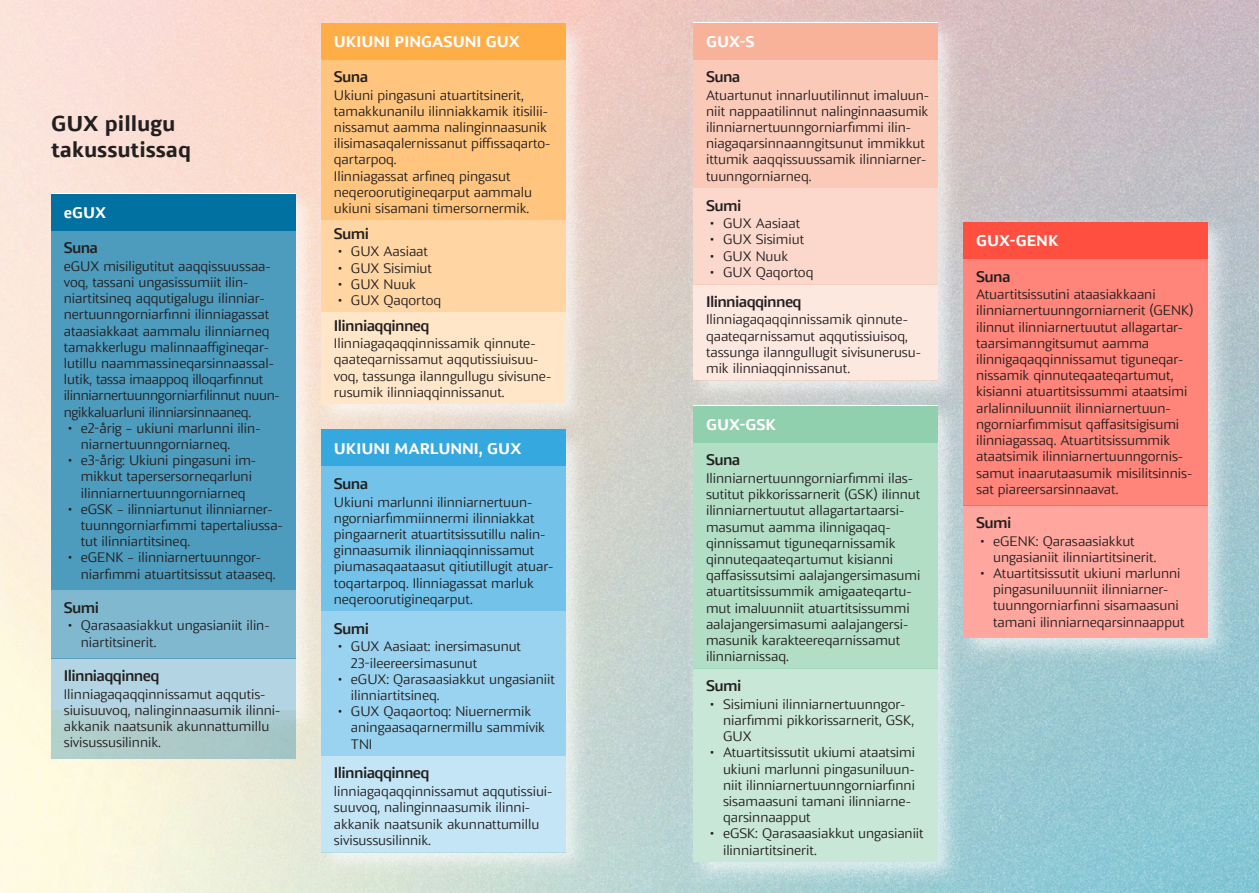
<style>
.page{position:relative;width:1259px;height:893px;background:#fff}
.page>*{position:absolute;margin:0;border:0;box-sizing:border-box;transform-origin:0 0}
.GUX_Titel{font:700 21px/25.2px "Kandin";color:#231f20}
.Mellemrubrik{font:500 15px "Kandin";letter-spacing:-.04em;color:#231f20}
.Oversigt_Skema{font:700 15px "Kandin";color:#fff}
.Brød{font:300 13.5px/16.2px "Kandin";color:#231f20}
</style>
<div class="page">
<img style="left:0;top:0;width:1259px;height:893px">
<div style="left:45px;top:188px;width:274px;height:546px;background:#fff;opacity:.65"></div>
<div style="left:51px;top:194px;width:245px;height:37px;background:#0071a1"></div>
<div style="left:51px;top:231px;width:245px;height:359px;background:#4d9bbd"></div>
<div style="left:51px;top:590px;width:245px;height:68px;background:#80b8d0"></div>
<div style="left:51px;top:658px;width:245px;height:101px;background:linear-gradient(to bottom,#b5d7ea,#abc8c4)"></div>
<div style="left:315px;top:19px;width:274px;height:408px;background:#fff;opacity:.65"></div>
<div style="left:321px;top:23px;width:245px;height:36px;background:#ffad47"></div>
<div style="left:321px;top:59px;width:245px;height:161px;background:#ffc57e"></div>
<div style="left:321px;top:220px;width:245px;height:92px;background:#ffd6a3"></div>
<div style="left:321px;top:312px;width:245px;height:92px;background:#ffe6c8"></div>
<div style="left:315px;top:428px;width:274px;height:448px;background:#fff;opacity:.65"></div>
<div style="left:321px;top:429px;width:245px;height:37px;background:#36a8e0"></div>
<div style="left:321px;top:466px;width:245px;height:145px;background:#72c2e9"></div>
<div style="left:321px;top:611px;width:245px;height:145px;background:#9ad3ef"></div>
<div style="left:321px;top:756px;width:245px;height:96px;background:#c3e5f5"></div>
<div style="left:687px;top:17px;width:275px;height:387px;background:#fff;opacity:.65"></div>
<div style="left:687px;top:400px;width:275px;height:486px;background:#fff;opacity:.65"></div>
<div style="left:693px;top:23px;width:245px;height:36px;background:#f9b29a"></div>
<div style="left:693px;top:406px;width:245px;height:37px;background:#91d0ae"></div>
<div style="left:693px;top:59px;width:245px;height:129px;background:#fac9b8"></div>
<div style="left:693px;top:443px;width:245px;height:226px;background:#b2dec6"></div>
<div style="left:693px;top:188px;width:245px;height:96px;background:#fcd8cc"></div>
<div style="left:693px;top:669px;width:245px;height:193px;background:#c8e7d6"></div>
<div style="left:693px;top:284px;width:245px;height:96px;background:#fde8e0"></div>
<div style="left:957px;top:216px;width:275px;height:446px;background:#fff;opacity:.65"></div>
<div style="left:963px;top:222px;width:245px;height:37px;background:#ff4f40"></div>
<div style="left:963px;top:259px;width:245px;height:246px;background:#ff8479"></div>
<div style="left:963px;top:505px;width:245px;height:133px;background:#ffa79f"></div>
<p class="GUX_Titel" style="left:51px;top:112px;width:141px">GUX pillugu takussutissaq</p>
<p class="Oversigt_Skema" style="left:64px;top:202px;width:44px">eGUX</p>
<p class="Mellemrubrik" style="left:64px;top:238px;width:36px">Suna</p>
<p class="Brød" style="left:64px;top:258px;width:217px">eGUX misiligutitut aaqqissuussaa&shy;voq, tassani ungasissumiit ilin&shy;niartitsineq aqqutigalugu ilinniar&shy;nertuunngorniarfinni ilinniagassat ataasiakkaat aammalu ilinniarneq tamakkerlugu malinnaaffigineqar&shy;lutillu naammassineqarsinnaassal&shy;lutik, tassa imaappoq illoqarfinnut ilinniarnertuunngorniarfilinnut nuun&shy;ngikkaluarluni ilinniarsinnaaneq.</p>
<p class="Brød" style="left:81px;top:420px;width:181px;text-indent:-13px">• e2-årig – ukiuni marlunni ilin&shy;niarnertuunngorniarneq.</p>
<p class="Brød" style="left:81px;top:452px;width:177px;text-indent:-13px">• e3-årig: Ukiuni pingasuni im&shy;mikkut tapersersorneqarluni ilinniarnertuunngorniarneq</p>
<p class="Brød" style="left:81px;top:501px;width:203px;text-indent:-13px">• eGSK – ilinniartunut ilinniarner&shy;tuunngorniarfimmi tapertaliussa&shy;tut ilinniartitsineq.</p>
<p class="Brød" style="left:81px;top:549px;width:196px;text-indent:-13px">• eGENK – ilinniarnertuunngor&shy;niarfimmi atuartitsissut ataaseq.</p>
<p class="Mellemrubrik" style="left:64px;top:597px;width:37px">Sumi</p>
<p class="Brød" style="left:81px;top:618px;width:190px;text-indent:-13px">• Qarasaasiakkut ungasianiit ilin&shy;niartitsinerit.</p>
<p class="Mellemrubrik" style="left:64px;top:665px;width:97px">Ilinniaqqinneq</p>
<p class="Brød" style="left:64px;top:686px;width:218px">Ilinniagaqaqqinnissamut aqqutis&shy;siuisuuvoq, nalinginnaasumik ilinni&shy;akkanik naatsunik akunnattumillu sivisussusilinnik.</p>
<p class="Oversigt_Skema" style="left:334px;top:31px;width:188px">UKIUNI PINGASUNI GUX</p>
<p class="Mellemrubrik" style="left:334px;top:67px;width:36px">Suna</p>
<p class="Brød" style="left:334px;top:87px;width:218px">Ukiuni pingasuni atuartitsinerit, tamakkunanilu ilinniakkamik itisilii&shy;nissamut aamma nalinginnaasunik ilisimasaqalernissanut piffissaqarto&shy;qartarpoq.</p>
<p class="Brød" style="left:334px;top:168px;width:200px">Ilinniagassat arfineq pingasut neqeroorutigineqarput aammalu ukiuni sisamani timersornermik.</p>
<p class="Mellemrubrik" style="left:334px;top:223px;width:37px">Sumi</p>
<p class="Brød" style="left:338px;top:243px;width:91px">• GUX Aasiaat</p>
<p class="Brød" style="left:338px;top:260px;width:95px">• GUX Sisimiut</p>
<p class="Brød" style="left:338px;top:276px;width:79px">• GUX Nuuk</p>
<p class="Brød" style="left:338px;top:292px;width:105px">• GUX Qaqortoq</p>
<p class="Mellemrubrik" style="left:334px;top:315px;width:97px">Ilinniaqqinneq</p>
<p class="Brød" style="left:334px;top:335px;width:219px">Ilinniagaqaqqinnissamik qinnute&shy;qaateqarnissamut aqqutissiuisuu&shy;voq, tassunga ilanngullugu sivisune&shy;rusumik ilinniaqqinnissanut.</p>
<p class="Oversigt_Skema" style="left:334px;top:438px;width:189px">UKIUNI MARLUNNI, GUX</p>
<p class="Mellemrubrik" style="left:334px;top:473px;width:36px">Suna</p>
<p class="Brød" style="left:334px;top:494px;width:221px">Ukiuni marlunni ilinniarnertuun&shy;ngorniarfimmiinnermi ilinniakkat pingaarnerit atuartitsissutillu nalin&shy;ginnaasumik ilinniaqqinnissamut piumasaqaataasut qitiutillugit atuar&shy;toqartarpoq. Ilinniagassat marluk neqeroorutigineqarput.</p>
<p class="Mellemrubrik" style="left:334px;top:618px;width:37px">Sumi</p>
<p class="Brød" style="left:351px;top:638px;width:172px;text-indent:-13px">• GUX Aasiaat: inersimasunut<br>23-ileereersimasunut</p>
<p class="Brød" style="left:351px;top:671px;width:205px;text-indent:-13px">• eGUX: Qarasaasiakkut ungasianiit ilinniartitsineq.</p>
<p class="Brød" style="left:351px;top:703px;width:196px;text-indent:-13px">• GUX Qaqaortoq: Niuernermik aningaasaqarnermillu sammivik<br>TNI</p>
<p class="Mellemrubrik" style="left:334px;top:763px;width:97px">Ilinniaqqinneq</p>
<p class="Brød" style="left:334px;top:783px;width:220px">linniagaqaqqinnissamut aqqutissiui&shy;suuvoq, nalinginnaasumik ilinni&shy;akkanik naatsunik akunnattumillu sivisussusilinnik.</p>
<p class="Oversigt_Skema" style="left:706px;top:31px;width:50px">GUX-S</p>
<p class="Mellemrubrik" style="left:706px;top:67px;width:36px">Suna</p>
<p class="Brød" style="left:706px;top:87px;width:225px">Atuartunut innarluutilinnut imaluun&shy;niit nappaatilinnut nalinginnaasumik ilinniarnertuunngorniarfimmi ilin&shy;niagaqarsinnaanngitsunut immikkut ittumik aaqqissuussamik ilinniarner&shy;tuunngorniarneq.</p>
<p class="Mellemrubrik" style="left:706px;top:195px;width:37px">Sumi</p>
<p class="Brød" style="left:710px;top:215px;width:91px">• GUX Aasiaat</p>
<p class="Brød" style="left:710px;top:232px;width:95px">• GUX Sisimiut</p>
<p class="Brød" style="left:710px;top:248px;width:79px">• GUX Nuuk</p>
<p class="Brød" style="left:710px;top:264px;width:105px">• GUX Qaqortoq</p>
<p class="Mellemrubrik" style="left:706px;top:291px;width:97px">Ilinniaqqinneq</p>
<p class="Brød" style="left:706px;top:311px;width:216px">Ilinniagaqaqqinnissamik qinnute&shy;qaateqarnissamut aqqutissiuisoq, tassunga ilanngullugit sivisunerusu&shy;mik ilinniaqqinnissanut.</p>
<p class="Oversigt_Skema" style="left:706px;top:414px;width:72px">GUX-GSK</p>
<p class="Mellemrubrik" style="left:706px;top:450px;width:36px">Suna</p>
<p class="Brød" style="left:706px;top:470px;width:216px">Ilinniarnertuunngorniarfimmi ilas&shy;sutitut pikkorissarnerit (GSK) ilinnut ilinniarnertuutut allagartartaarsi&shy;masumut aamma ilinnigaqaq&shy;qinnissamut tiguneqarnissamik qinnuteqaateqartumut kisianni qaffasissutsimi aalajangersimasumi atuartitsissummik amigaateqartu&shy;mut imaluunniit atuartitsissummi aalajangersimasumi aalajangersi&shy;masunik karakteereqarnissamut ilinniarnissaq.</p>
<p class="Mellemrubrik" style="left:706px;top:676px;width:37px">Sumi</p>
<p class="Brød" style="left:723px;top:696px;width:192px;text-indent:-13px">• Sisimiuni ilinniarnertuunngor&shy;niarfimmi pikkorissarnerit, GSK,<br>GUX</p>
<p class="Brød" style="left:723px;top:744px;width:193px;text-indent:-13px">• Atuartitsissutit ukiumi ataatsimi ukiuni marlunni pingasuniluun&shy;niit ilinniarnertuunngorniarfinni sisamaasuni tamani ilinniarne&shy;qarsinnaapput</p>
<p class="Brød" style="left:723px;top:825px;width:202px;text-indent:-13px">• eGSK: Qarasaasiakkut ungasianiit ilinniartitsinerit.</p>
<p class="Oversigt_Skema" style="left:976px;top:231px;width:84px">GUX-GENK</p>
<p class="Mellemrubrik" style="left:976px;top:266px;width:36px">Suna</p>
<p class="Brød" style="left:976px;top:286px;width:219px">Atuartitsissutini ataasiakkaani ilinniarnertuunngorniarnerit (GENK) ilinnut ilinniarnertuutut allagartar&shy;taarsimanngitsumut aamma</p>
<p class="Brød" style="left:976px;top:351px;width:218px">ilinnigaqaqqinnissamut tiguneqar&shy;nissamik qinnuteqaateqartumut, kisianni atuartitsissummi ataatsimi arlalinniluunniit ilinniarnertuun&shy;ngorniarfimmisut qaffasitsigisumi ilinniagassaq. Atuartitsissummik ataatsimik ilinniarnertuunngornis&shy;samut inaarutaasumik misilitsinnis&shy;sat piareersarsinnaavat.</p>
<p class="Mellemrubrik" style="left:976px;top:512px;width:37px">Sumi</p>
<p class="Brød" style="left:993px;top:533px;width:165px;text-indent:-13px">• eGENK: Qarasaasiakkut ungasianiit ilinniartitsinerit.</p>
<p class="Brød" style="left:993px;top:565px;width:193px;text-indent:-13px">• Atuartitsissutit ukiuni marlunni pingasuniluunniit ilinniarner&shy;tuunngorniarfinni sisamaasuni tamani ilinniarneqarsinnaapput</p>
</div>
